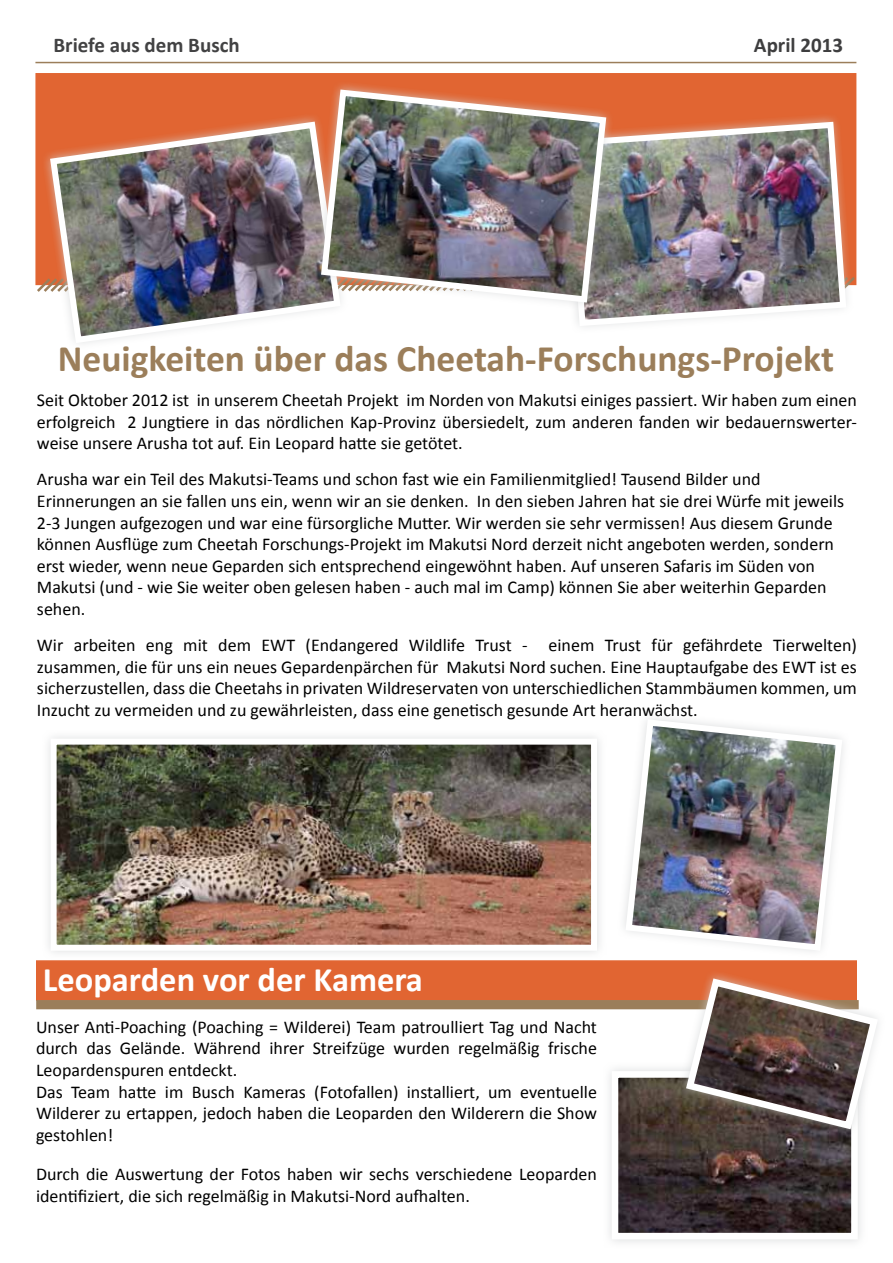
<style>
.page{position:relative;width:893px;height:1263px;background:#fff}
.page>*{position:absolute;margin:0;border:0;box-sizing:border-box;transform-origin:0 0}
.t1{font:700 37.5px "Calibri";color:#9b7e5a}
.t2{font:700 34.5px "Calibri";color:#fff}
.t3{font:700 21px "Calibri";color:#424243}
.t4{font:700 21px "Calibri";color:#3e3e3f}
.t5{font:18px/21.6px "Calibri";color:#000}
</style>
<div class="page">
<div style="left:35px;top:73px;width:821px;height:212px;background:#e16532"></div>
<div style="left:36px;top:960px;width:821px;height:41px;background:#e16532;border:2px solid #e16532"></div>
<hr style="left:35px;top:62px;width:821px;height:1px;background:#9b7e5a">
<div style="left:36px;top:1000px;width:823px;height:9px;background:#9b7e5a"></div>
<img style="left:47px;top:118px;width:263px;height:226px">
<svg style="left:793px;top:111px;width:64px;height:175px"></svg>
<img style="left:576px;top:119px;width:273px;height:208px">
<svg style="left:310px;top:84px;width:307px;height:229px"></svg>
<img style="left:318px;top:86px;width:292px;height:220px">
<div style="left:41px;top:729px;width:566px;height:231px;background:#f9f9f9"></div>
<img style="left:58px;top:746px;width:532px;height:198px">
<div style="left:51px;top:739px;width:546px;height:212px;border:6px solid #fff"></div>
<img style="left:624px;top:718px;width:219px;height:234px">
<div style="left:602px;top:1061px;width:265px;height:188px;background:#f8f9f9"></div>
<img style="left:620px;top:1079px;width:230px;height:152px">
<div style="left:612px;top:1071px;width:246px;height:168px;border:7px solid #fff"></div>
<svg style="left:674px;top:966px;width:204px;height:175px"></svg>
<p class="t3" style="left:53px;top:32px;width:188px">Briefe aus dem Busch</p>
<p class="t4" style="left:754px;top:32px;width:91px">April 2013</p>
<h1 class="t1" style="left:58px;top:335px;width:778px">Neuigkeiten über das Cheetah-Forschungs-Projekt</h1>
<p class="t5" style="left:37px;top:389px;width:821px;text-align:justify">Seit Oktober 2012 ist in unserem Cheetah Projekt im Norden von Makutsi einiges passiert. Wir haben zum einen erfolgreich 2 Jungtiere in das nördlichen Kap-Provinz übersiedelt, zum anderen fanden wir bedauernswerter&shy;weise unsere Arusha tot auf. Ein Leopard hatte sie getötet.</p>
<p class="t5" style="left:37px;top:469px;width:809px">Arusha war ein Teil des Makutsi-Teams und schon fast wie ein Familienmitglied! Tausend Bilder und Erinnerungen an sie fallen uns ein, wenn wir an sie denken. In den sieben Jahren hat sie drei Würfe mit jeweils 2-3 Jungen aufgezogen und war eine fürsorgliche Mutter. Wir werden sie sehr vermissen! Aus diesem Grunde können Ausflüge zum Cheetah Forschungs-Projekt im Makutsi Nord derzeit nicht angeboten werden, sondern erst wieder, wenn neue Geparden sich entsprechend eingewöhnt haben. Auf unseren Safaris im Süden von Makutsi (und - wie Sie weiter oben gelesen haben - auch mal im Camp) können Sie aber weiterhin Geparden sehen.</p>
<p class="t5" style="left:37px;top:634px;width:821px;text-align:justify">Wir arbeiten eng mit dem EWT (Endangered Wildlife Trust - einem Trust für gefährdete Tierwelten) zusammen, die für uns ein neues Gepardenpärchen für Makutsi Nord suchen. Eine Hauptaufgabe des EWT ist es sicherzustellen, dass die Cheetahs in privaten Wildreservaten von unterschiedlichen Stammbäumen kommen, um Inzucht zu vermeiden und zu gewährleisten, dass eine genetisch gesunde Art heranwächst.</p>
<h2 class="t2" style="left:43px;top:957px;width:382px">Leoparden vor der Kamera</h2>
<p class="t5" style="left:36px;top:1016px;width:563px">Unser Anti-Poaching (Poaching = Wilderei) Team patroulliert Tag und Nacht durch das Gelände. Während ihrer Streifzüge wurden regelmäßig frische Leopardenspuren entdeckt.<br>Das Team hatte im Busch Kameras (Fotofallen) installiert, um eventuelle Wilderer zu ertappen, jedoch haben die Leoparden den Wilderern die Show gestohlen!</p>
<p class="t5" style="left:36px;top:1164px;width:562px">Durch die Auswertung der Fotos haben wir sechs verschiedene Leoparden identifiziert, die sich regelmäßig in Makutsi-Nord aufhalten.</p>
</div>
